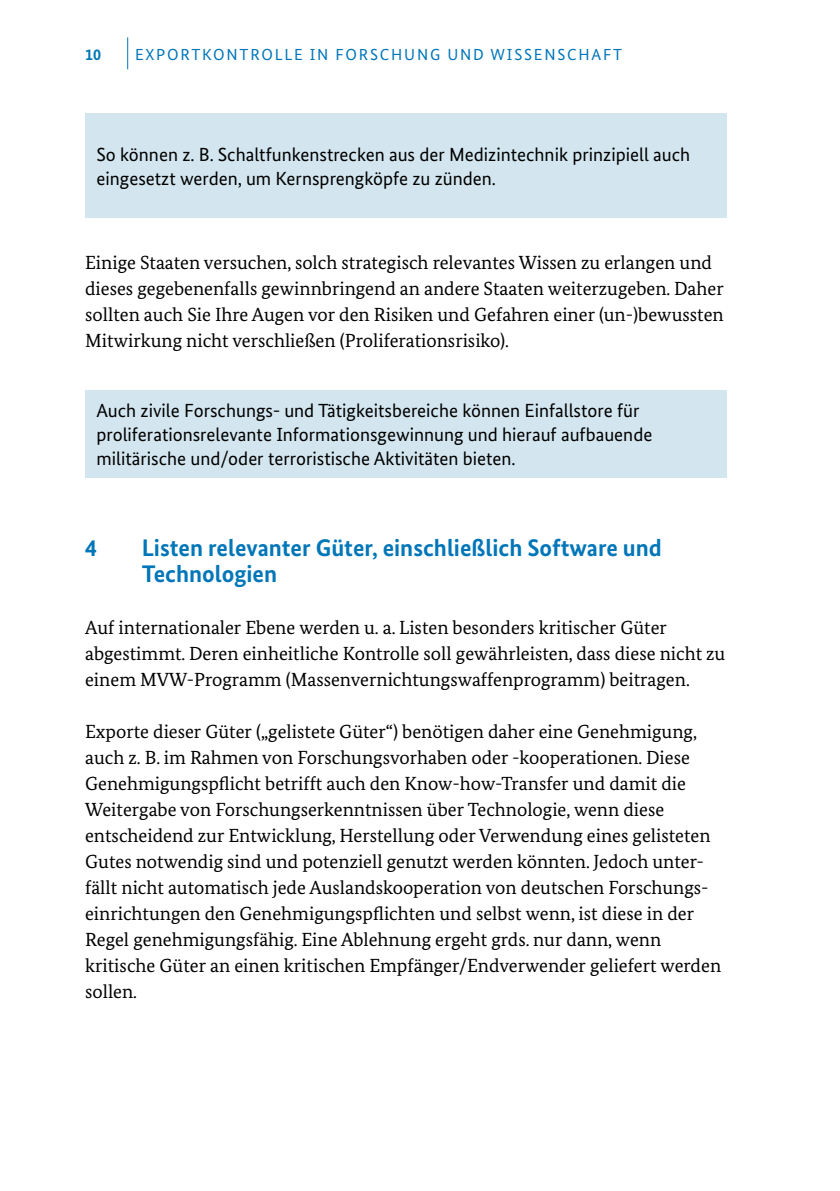
<style>
.page{position:relative;width:840px;height:1191px;background:#fff}
.page>*{position:absolute;margin:0;border:0;box-sizing:border-box;transform-origin:0 0}
.t1{font:700 24px/26px "Bundes Sans";color:#0076b8}
.t2{font:19px/26px "Bundes Serif";color:#000}
.t3{font:19px/24px "Bundes Sans";color:#000}
.t4{font:16px "Bundes Sans";letter-spacing:.11em;color:#0076b8}
.t5{font:700 16px "Bundes Sans";color:#0076b8}
</style>
<div class="page">
<hr style="left:127px;top:37px;width:1px;height:32px;background:#0076b8">
<div style="left:85px;top:113px;width:641px;height:104px;background:#d3e6ef"></div>
<div style="left:85px;top:389px;width:641px;height:88px;background:#d3e6ef"></div>
<p class="t5" style="left:85px;top:44px;width:17px">10</p>
<p class="t4" style="left:135px;top:44px;width:488px">EXPORTKONTROLLE IN FORSCHUNG UND WISSENSCHAFT</p>
<p class="t3" style="left:96px;top:142px;width:595px">So können z. B. Schaltfunkenstrecken aus der Medizintechnik prinzipiell auch eingesetzt werden, um Kernsprengköpfe zu zünden.</p>
<p class="t2" style="left:85px;top:250px;width:639px">Einige Staaten versuchen, solch strategisch relevantes Wissen zu erlangen und dieses gegebenenfalls gewinnbringend an andere Staaten weiterzugeben. Daher sollten auch Sie Ihre Augen vor den Risiken und Gefahren einer (un-)bewussten Mitwirkung nicht verschließen (Proliferationsrisiko).</p>
<p class="t3" style="left:96px;top:398px;width:557px">Auch zivile Forschungs- und Tätigkeitsbereiche können Einfallstore für proliferationsrelevante Informationsgewinnung und hierauf aufbauende militärische und/oder terroristische Aktivitäten bieten.</p>
<p class="t1" style="left:85px;top:534px;width:13px">4</p>
<p class="t1" style="left:142px;top:534px;width:521px">Listen relevanter Güter, einschließlich Software und<br>Technologien</p>
<p class="t2" style="left:85px;top:614px;width:641px">Auf internationaler Ebene werden u. a. Listen besonders kritischer Güter abgestimmt. Deren einheitliche Kontrolle soll gewährleisten, dass diese nicht zu einem MVW-Programm (Massenvernichtungswaffenprogramm) beitragen.</p>
<p class="t2" style="left:85px;top:718px;width:637px">Exporte dieser Güter („gelistete Güter“) benötigen daher eine Genehmigung, auch z. B. im Rahmen von Forschungsvorhaben oder -kooperationen. Diese Genehmigungspflicht betrifft auch den Know-how-Transfer und damit die Weitergabe von Forschungserkenntnissen über Technologie, wenn diese entscheidend zur Entwicklung, Herstellung oder Verwendung eines gelisteten Gutes notwendig sind und potenziell genutzt werden könnten. Jedoch unter&shy;fällt nicht automatisch jede Auslandskooperation von deutschen Forschungs&shy;einrichtungen den Genehmigungspflichten und selbst wenn, ist diese in der Regel genehmigungsfähig. Eine Ablehnung ergeht grds. nur dann, wenn kritische Güter an einen kritischen Empfänger/Endverwender geliefert werden sollen.</p>
</div>
